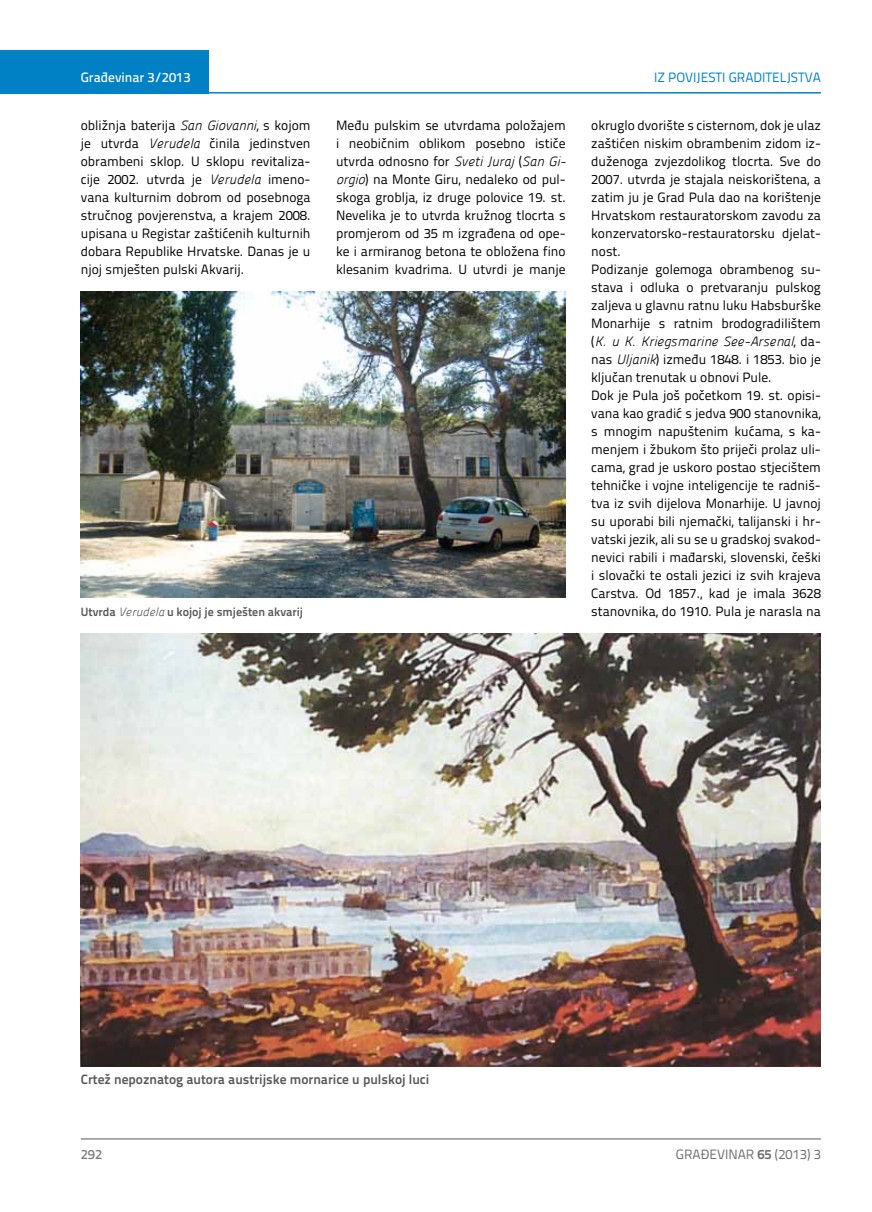
<style>
.page{position:relative;width:872px;height:1212px;background:#fff}
.page>*{position:absolute;margin:0;border:0;box-sizing:border-box;transform-origin:0 0}
.t1{font:13.5px/18px "Titillium Text 22 L";color:#000;text-align:justify}
.t2{font:700 13.5px "Titillium Text 22 L";color:#58595b}
.t3{font:italic 13.5px "Panefresco 250 wt";color:#000}
.t4{font:13.5px "Titillium Text 22 L";color:#0081c6}
.t5{font:13.5px "Titillium Text 22 L";color:#6d6e71}
.t6{font:500 13.5px "Titillium Text 22 L";color:#fff}
.t7{font:500 13.5px "Titillium Text 22 L";color:#797a7d}
.t8{font:700 12px "Titillium Text 22 L";color:#58595b}
.s1{font-family:"Panefresco 250 wt";font-style:italic}
.s2{font-family:"Titillium Text 22 L";font-style:normal}
.s3{font-family:"Panefresco 250 wt";font-weight:400;font-style:italic}
.s4{font-weight:700}
</style>
<div class="page">
<hr style="left:81px;top:1139px;width:740px;height:1px;background:#58595b">
<div style="left:0;top:50px;width:208px;height:44px;background:#0081c6"></div>
<hr style="left:0;top:92px;width:821px;height:2px;background:#0081c6">
<img style="left:81px;top:292px;width:485px;height:306px">
<img style="left:81px;top:634px;width:740px;height:433px">
<p class="t6" style="left:81px;top:67px;width:111px">Građevinar 3/2013</p>
<p class="t4" style="left:654px;top:68px;width:168px">IZ POVIJESTI GRADITELJSTVA</p>
<p class="t1" style="left:81px;top:115px;width:231px">obližnja baterija <span class="s1">San Giovanni</span>, s kojom je utvrda <span class="s1">Verudela</span> činila jedinstven obrambeni sklop. U sklopu revitaliza&shy;cije 2002. utvrda je <span class="s1">Verudela</span> imeno&shy;vana kulturnim dobrom od posebnoga stručnog povjerenstva, a krajem 2008. upisana u Registar zaštićenih kulturnih dobara Republike Hrvatske. Danas je u njoj smješten pulski Akvarij.</p>
<p class="t1" style="left:336px;top:115px;width:231px">Među pulskim se utvrdama položajem i neobičnim oblikom posebno ističe utvrda odnosno for <span class="s1">Sveti Juraj</span> (<span class="s1">San Gi&shy;orgio</span>) na Monte Giru, nedaleko od pul&shy;skoga groblja, iz druge polovice 19. st.<br>Nevelika je to utvrda kružnog tlocrta s promjerom od 35 m izgrađena od ope&shy;ke i armiranog betona te obložena fino klesanim kvadrima. U utvrdi je manje</p>
<p class="t1" style="left:591px;top:115px;width:231px;text-align:left">okruglo dvorište s cisternom, dok je ulaz zaštićen niskim obrambenim zidom iz&shy;duženoga zvjezdolikog tlocrta. Sve do 2007. utvrda je stajala neiskorištena, a zatim ju je Grad Pula dao na korištenje Hrvatskom restauratorskom zavodu za konzervatorsko-restauratorsku djelat&shy;nost.<br>Podizanje golemoga obrambenog su&shy;stava i odluka o pretvaranju pulskog zaljeva u glavnu ratnu luku Habsburške Monarhije s ratnim brodogradilištem</p>
<p class="t3" style="left:591px;top:331px;width:231px"><span class="s2">(</span>K. u K. Kriegsmarine See-Arsenal<span class="s2">, da-</span></p>
<p class="t1" style="left:591px;top:349px;width:231px;text-align:left">nas <span class="s1">Uljanik</span>) između 1848. i 1853. bio je ključan trenutak u obnovi Pule.<br>Dok je Pula još početkom 19. st. opisi&shy;vana kao gradić s jedva 900 stanovnika, s mnogim napuštenim kućama, s ka&shy;menjem i žbukom što priječi prolaz uli&shy;cama, grad je uskoro postao stjecištem tehničke i vojne inteligencije te radniš&shy;tva iz svih dijelova Monarhije. U javnoj su uporabi bili njemački, talijanski i hr&shy;vatski jezik, ali su se u gradskoj svakod&shy;nevici rabili i mađarski, slovenski, češki i slovački te ostali jezici iz svih krajeva Carstva. Od 1857., kad je imala 3628</p>
<p class="t8" style="left:81px;top:602px;width:224px">Utvrda <span class="s3">Verudela</span> u kojoj je smješten akvarij</p>
<p class="t1" style="left:591px;top:601px;width:231px">stanovnika, do 1910. Pula je narasla na</p>
<p class="t2" style="left:81px;top:1069px;width:350px">Crtež nepoznatog autora austrijske mornarice u pulskoj luci</p>
<p class="t7" style="left:81px;top:1144px;width:23px">292</p>
<p class="t5" style="left:676px;top:1144px;width:146px">GRAĐEVINAR <span class="s4">65</span> (2013) 3</p>
</div>
